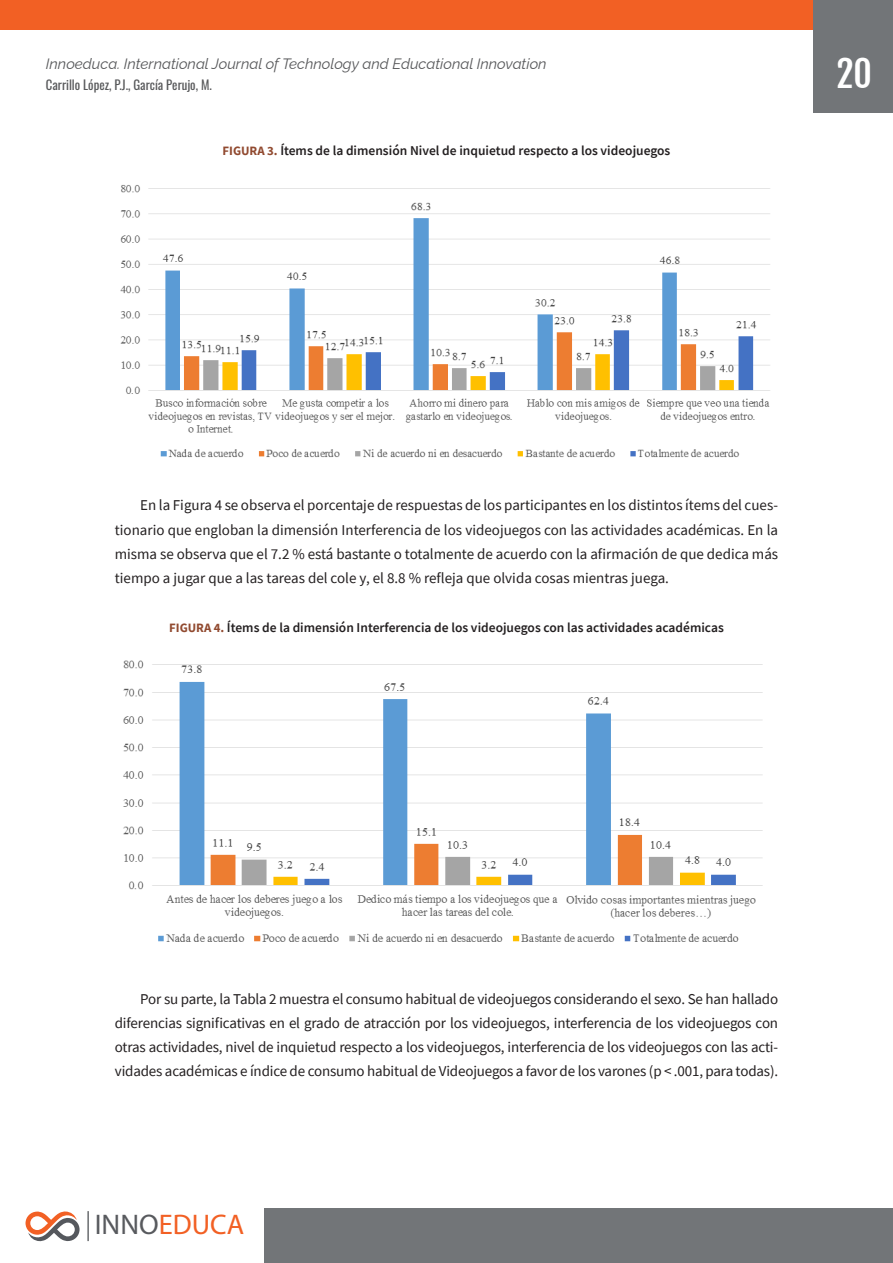
<style>
.page{position:relative;width:893px;height:1263px;background:#fff}
.page>*{position:absolute;margin:0;border:0;box-sizing:border-box;transform-origin:0 0}
.t1{font:36px "Fjalla One";color:#fff}
.t2{font:28.5px "Myriad Pro";color:#f26024}
.PARRAFO{font:15px/24px "Source Sans Pro";letter-spacing:-.01em;color:#231f20;text-align:justify}
.t3{font:italic 15px "Raleway";color:#57585a}
.TITULO_TABLA{font:600 13.5px "Source Sans Pro";color:#231f20}
.t4{font:12.75px "Oswald";color:#57585a}
.s1{font-weight:700;font-size:12.75px;color:#914a30}
.s2{color:#585a5e}
</style>
<div class="page">
<div style="left:0;top:0;width:893px;height:30px;background:#f26024"></div>
<div style="left:814px;top:0;width:79px;height:112px;background:#727578"></div>
<div style="left:264px;top:1209px;width:629px;height:54px;background:#727578"></div>
<img style="left:87px;top:1211px;width:2px;height:30px">
<svg style="left:26px;top:1211px;width:54px;height:30px"></svg>
<img style="left:120px;top:185px;width:650px;height:273px">
<img style="left:123px;top:660px;width:640px;height:282px">
<p class="t3" style="left:46px;top:51px;width:502px">Innoeduca. International Journal of Technology and Educational Innovation</p>
<p class="t4" style="left:46px;top:74px;width:167px">Carrillo López, P.J., García Perujo, M.</p>
<p class="TITULO_TABLA" style="left:223px;top:141px;width:449px"><span class="s1">FIGURA 3.</span> Ítems de la dimensión Nivel de inquietud respecto a los videojuegos</p>
<h1 class="t1" style="left:836px;top:52px;width:37px">20</h1>
<p class="PARRAFO" style="left:115px;top:493px;width:665px;text-indent:26px">En la Figura 4 se observa el porcentaje de respuestas de los participantes en los distintos ítems del cues&shy;tionario que engloban la dimensión Interferencia de los videojuegos con las actividades académicas. En la misma se observa que el 7.2 % está bastante o totalmente de acuerdo con la afirmación de que dedica más tiempo a jugar que a las tareas del cole y, el 8.8 % refleja que olvida cosas mientras juega.</p>
<p class="TITULO_TABLA" style="left:169px;top:618px;width:556px"><span class="s1">FIGURA 4.</span> Ítems de la dimensión Interferencia de los videojuegos con las actividades académicas</p>
<p class="PARRAFO" style="left:115px;top:987px;width:665px;text-indent:26px">Por su parte, la Tabla 2 muestra el consumo habitual de videojuegos considerando el sexo. Se han hallado diferencias significativas en el grado de atracción por los videojuegos, interferencia de los videojuegos con otras actividades, nivel de inquietud respecto a los videojuegos, interferencia de los videojuegos con las acti&shy;vidades académicas e índice de consumo habitual de Videojuegos a favor de los varones (p &lt; .001, para todas).</p>
<h2 class="t2" style="left:95px;top:1207px;width:151px"><span class="s2">INNO</span>EDUCA</h2>
</div>
